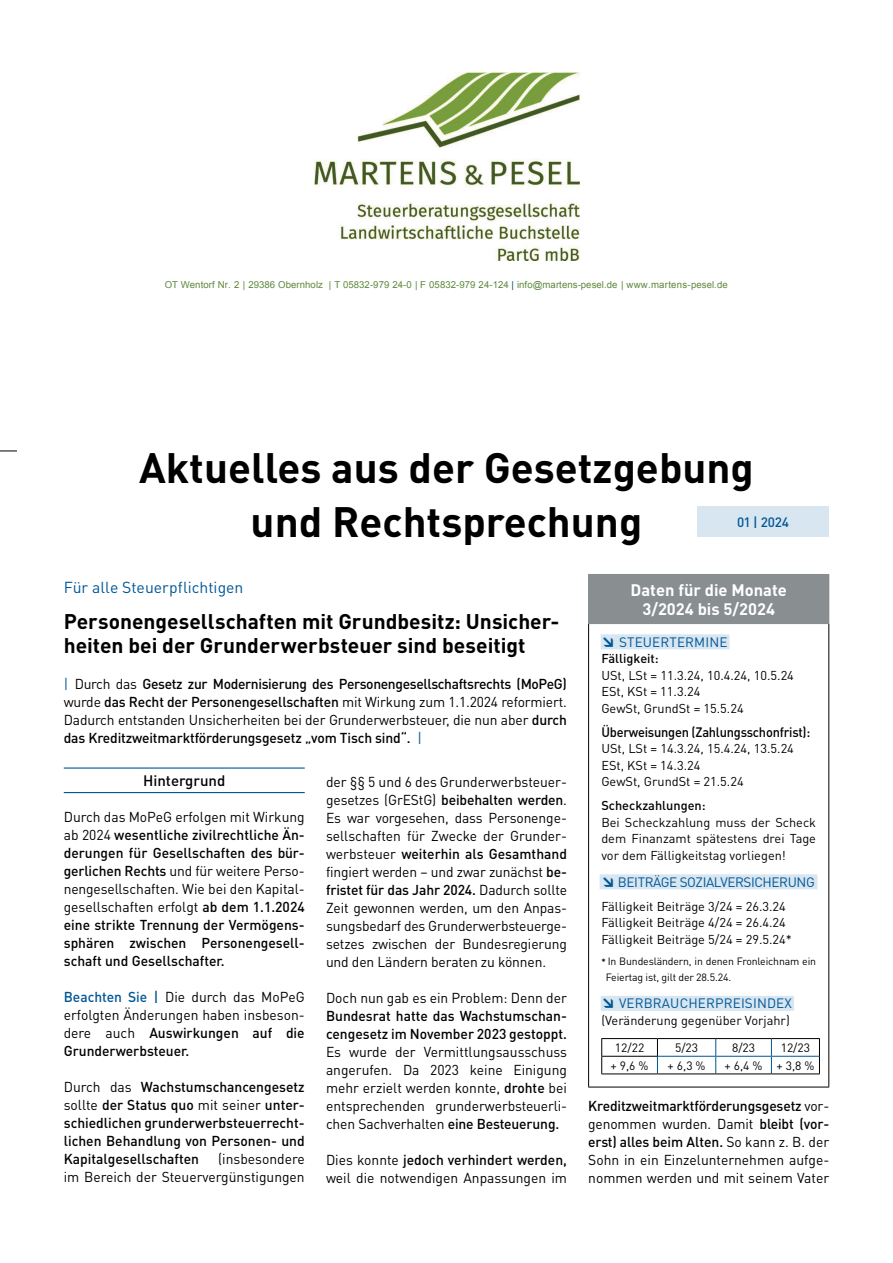
<style>
.page{position:relative;width:893px;height:1263px;background:#fff}
.page>*{position:absolute;margin:0;border:0;box-sizing:border-box;transform-origin:0 0}
.t1{font:700 42px/54px "DIN Pro";color:#000001;text-align:center}
.t2{font:700 21px/24px "DIN Pro";color:#000001}
.t3{font:700 16.5px/19.5px "DIN Pro";color:#fff;text-align:center}
.t4{font:15.75px "DIN Pro";color:#015695}
.t5{font:500 15px "DIN Pro";color:#000001}
.t6{font:14.25px/18px "DIN Pro";color:#000001;text-align:justify}
.t7{font:500 14.25px/18px "DIN Pro";color:#000001;text-align:justify}
.t8{font:13.5px "DIN Pro";letter-spacing:.01em;color:#015695}
.t9{font:500 13.5px "DIN Pro";letter-spacing:-.015em;color:#000001;scale:.95 1}
.t10{font:13.5px "DIN Pro";letter-spacing:-.03em;color:#015695}
.t11{font:500 13.5px "DIN Pro";color:#015695}
.t12{font:12.75px/16.5px "DIN Pro";color:#000001}
.t13{font:500 12.75px "DIN Pro";color:#000001}
.t14{font:12px "DIN Pro";color:#000001}
.t15{font:10.5px/16.5px "DIN Pro";letter-spacing:-.015em;color:#000001}
.t16{font:9.6px "Arial";letter-spacing:.005em;color:#5e883d}
.s1{color:#064e77}
.s2{font-weight:400;color:#015695}
.s3{font-weight:400}
.s4{font-weight:500;color:#015695}
.s5{font-weight:500}
.s6{font-weight:900}
.s7{font-weight:500;font-size:9px}
</style>
<div class="page">
<svg style="left:0;top:451px;width:17px;height:1px"></svg>
<div style="left:697px;top:506px;width:132px;height:31px;background:#d7e6f1"></div>
<div style="left:589px;top:574px;width:240px;height:50px;background:#898e91"></div>
<hr style="left:588px;top:624px;width:1px;height:463px;background:#000001">
<hr style="left:828px;top:624px;width:1px;height:463px;background:#000001">
<hr style="left:588px;top:1087px;width:241px;height:1px;background:#000001">
<hr style="left:588px;top:574px;width:241px;height:1px;background:#898e91">
<hr style="left:588px;top:575px;width:1px;height:48px;background:#898e91">
<hr style="left:588px;top:623px;width:241px;height:1px;background:#898e91">
<div style="left:601px;top:634px;width:129px;height:15px;background:#d7e6f1"></div>
<div style="left:600px;top:874px;width:217px;height:15px;background:#d7e6f1"></div>
<div style="left:601px;top:996px;width:193px;height:15px;background:#d7e6f1"></div>
<svg style="left:601px;top:1038px;width:219px;height:36px"></svg>
<hr style="left:601px;top:1056px;width:57px;height:1px;background:#000001">
<hr style="left:64px;top:767px;width:241px;height:2px;background:#015695">
<hr style="left:64px;top:792px;width:241px;height:1px;background:#015695">
<img style="left:315px;top:72px;width:265px;height:189px">
<p class="t16" style="left:165px;top:279px;width:564px">OT Wentorf Nr. 2 | 29386 Obernholz | T 05832-979 24-0 | F 05832-979 24-124 <span class="s1">|</span> info@martens-pesel.de | www.martens-pesel.de</p>
<h1 class="t1" style="left:139px;top:439px;width:616px">Aktuelles aus der Gesetzgebung und Rechtsprechung</h1>
<p class="t11" style="left:737px;top:513px;width:53px">01 | 2024</p>
<p class="t4" style="left:64px;top:577px;width:181px">Für alle Steuerpflichtigen</p>
<h2 class="t2" style="left:64px;top:609px;width:497px">Personengesellschaften mit Grundbesitz: Unsicher&shy;heiten bei der Grunderwerbsteuer sind beseitigt</h2>
<p class="t7" style="left:64px;top:675px;width:505px"><span class="s2">|</span> <span class="s3">Durch das</span> Gesetz zur Modernisierung des Personengesellschaftsrechts (MoPeG) <span class="s3">wurde</span> das Recht der Personengesellschaften <span class="s3">mit Wirkung zum 1.1.2024 reformiert.<br>Dadurch entstanden Unsicherheiten bei der Grunderwerbsteuer, die nun aber</span> durch das Kreditzweitmarktförderungsgesetz „vom Tisch sind“. <span class="s2">|</span></p>
<p class="t5" style="left:143px;top:770px;width:84px">Hintergrund</p>
<p class="t7" style="left:64px;top:807px;width:242px"><span class="s3">Durch das MoPeG erfolgen mit Wirkung ab 2024</span> wesentliche zivilrechtliche Än&shy;derungen für Gesellschaften des bür&shy;gerlichen Rechts <span class="s3">und für weitere Perso&shy;nengesellschaften. Wie bei den Kapital&shy;gesellschaften erfolgt</span> ab dem 1.1.2024 eine strikte Trennung der Vermögens&shy;sphären zwischen Personengesell&shy;schaft und Gesellschafter.</p>
<p class="t6" style="left:64px;top:987px;width:242px"><span class="s4">Beachten Sie |</span> Die durch das MoPeG erfolgten Änderungen haben insbeson&shy;dere auch <span class="s5">Auswirkungen auf die Grunderwerbsteuer.</span></p>
<p class="t7" style="left:64px;top:1077px;width:242px"><span class="s3">Durch das</span> Wachstumschancengesetz <span class="s3">sollte</span> der Status quo <span class="s3">mit seiner</span> unter&shy;schiedlichen grunderwerbsteuerrecht&shy;lichen Behandlung von Personen- und Kapitalgesellschaften</p>
<p class="t6" style="left:326px;top:772px;width:242px">der §§ 5 und 6 des Grunderwerbsteuer&shy;gesetzes (GrEStG) <span class="s5">beibehalten werden</span>.<br>Es war vorgesehen, dass Personenge&shy;sellschaften für Zwecke der Grunder&shy;werbsteuer <span class="s5">weiterhin als Gesamthand </span>fingiert werden – und zwar zunächst <span class="s5">be&shy;fristet für das Jahr 2024.</span> Dadurch sollte Zeit gewonnen werden, um den Anpas&shy;sungsbedarf des Grunderwerbsteuerge&shy;setzes zwischen der Bundesregierung und den Ländern beraten zu können.</p>
<p class="t6" style="left:326px;top:988px;width:242px">Doch nun gab es ein Problem: Denn der</p>
<p class="t7" style="left:326px;top:1006px;width:242px">Bundesrat hatte das Wachstumschan&shy;cengesetz im November 2023 gestoppt.</p>
<p class="t6" style="left:326px;top:1042px;width:242px">Es wurde der Vermittlungsausschuss angerufen. Da 2023 keine Einigung mehr erzielt werden konnte, <span class="s5">drohte</span> bei entsprechenden grunderwerbsteuerli&shy;chen Sachverhalten <span class="s5">eine Besteuerung.</span></p>
<p class="t6" style="left:326px;top:1150px;width:242px">Dies konnte <span class="s5">jedoch verhindert werden, </span>weil die notwendigen Anpassungen im</p>
<p class="t6" style="left:64px;top:1149px;width:242px;text-align:right">(insbesondere<br>im Bereich der Steuervergünstigungen</p>
<p class="t3" style="left:631px;top:579px;width:158px">Daten für die Monate<br>3/2024 bis 5/2024</p>
<p class="t8" style="left:601px;top:633px;width:128px"><span class="s6">↘</span> STEUERTERMINE</p>
<p class="t13" style="left:601px;top:650px;width:59px">Fälligkeit:</p>
<p class="t12" style="left:601px;top:666px;width:194px">USt, LSt = 11.3.24, 10.4.24, 10.5.24<br>ESt, KSt = 11.3.24<br>GewSt, GrundSt = 15.5.24</p>
<p class="t9" style="left:601px;top:723px;width:221px">Überweisungen (Zahlungsschonfrist):</p>
<p class="t12" style="left:601px;top:740px;width:194px">USt, LSt = 14.3.24, 15.4.24, 13.5.24<br>ESt, KSt = 14.3.24<br>GewSt, GrundSt = 21.5.24</p>
<p class="t13" style="left:601px;top:797px;width:106px">Scheckzahlungen:</p>
<p class="t12" style="left:601px;top:813px;width:216px;text-align:justify">Bei Scheckzahlung muss der Scheck dem Finanzamt spätestens drei Tage vor dem Fälligkeitstag vorliegen!</p>
<p class="t10" style="left:601px;top:873px;width:215px"><span class="s6">↘</span> BEITRÄGE SOZIALVERSICHERUNG</p>
<p class="t12" style="left:601px;top:897px;width:192px">Fälligkeit Beiträge 3/24 = 26.3.24<br>Fälligkeit Beiträge 4/24 = 26.4.24<br>Fälligkeit Beiträge 5/24 = 29.5.24*</p>
<p class="t15" style="left:606px;top:952px;width:212px;text-indent:-4px"><span class="s7">*</span> In Bundesländern, in denen Fronleichnam ein<br>Feiertag ist, gilt der 28.5.24.</p>
<p class="t8" style="left:601px;top:994px;width:192px"><span class="s6">↘</span> VERBRAUCHERPREISINDEX</p>
<p class="t12" style="left:601px;top:1011px;width:190px">(Veränderung gegenüber Vorjahr)</p>
<p class="t14" style="left:615px;top:1039px;width:31px">12/22</p>
<p class="t14" style="left:675px;top:1039px;width:25px">5/23</p>
<p class="t14" style="left:732px;top:1039px;width:25px">8/23</p>
<p class="t14" style="left:781px;top:1039px;width:31px">12/23</p>
<p class="t14" style="left:611px;top:1057px;width:39px">+ 9,6 %</p>
<p class="t14" style="left:668px;top:1057px;width:39px">+ 6,3 %</p>
<p class="t14" style="left:725px;top:1057px;width:91px">+ 6,4 % + 3,8 %</p>
<p class="t6" style="left:588px;top:1096px;width:242px"><span class="s5">Kreditzweitmarktförderungsgesetz</span> vor&shy;genommen wurden. Damit <span class="s5">bleibt (vor&shy;erst) alles beim Alten.</span> So kann z. B. der Sohn in ein Einzelunternehmen aufge&shy;nommen werden und mit seinem Vater</p>
</div>
